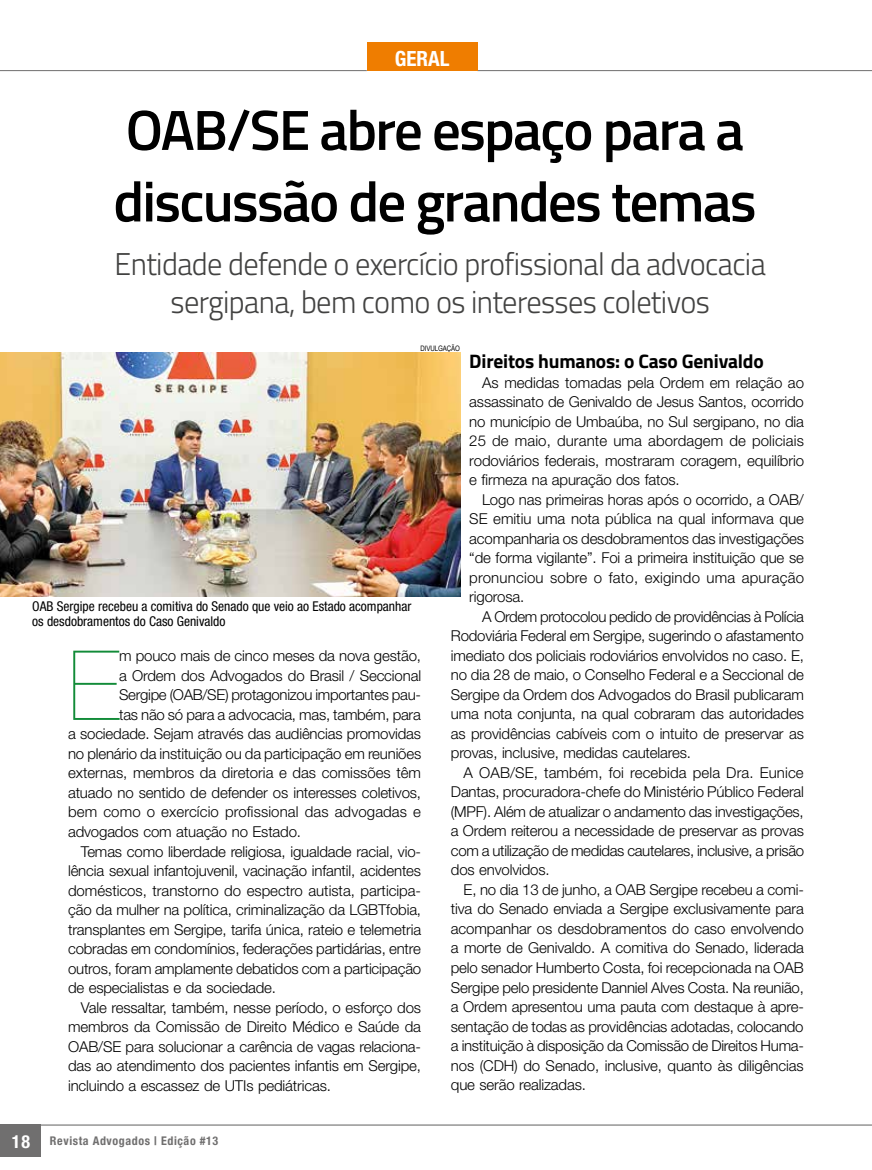
<style>
.page{position:relative;width:872px;height:1170px;background:#fff}
.page>*{position:absolute;margin:0;border:0;box-sizing:border-box;transform-origin:0 0}
.t1{font:200 96.9px "Helvetica Neue LT Std";color:#128b38}
.t2{font:600 56.7px/71.6px "Titillium Web";letter-spacing:-.03em;color:#000}
.t3{font:300 31.5px/37.8px "Titillium Web";letter-spacing:-.02em;color:#424241;text-align:center}
.t4{font:700 condensed 21px "Helvetica Neue LT Std";color:#fff}
.t5{font:700 19.5px "Titillium Web";letter-spacing:-.01em;color:#000}
.t6{font:300 15px/19.5px "Helvetica Neue LT Std";letter-spacing:-.01em;color:#000;text-align:justify}
.t7{font:300 15px "Helvetica Neue LT Std";letter-spacing:.01em;color:#000}
.t8{font:condensed 13.5px/15px "Helvetica Neue LT Std";color:#000}
.t9{font:700 condensed 12px "Helvetica Neue LT Std";letter-spacing:.05em;color:#706f6f}
.t10{font:7.5px "Arial Narrow";letter-spacing:-.01em;color:#000}
.s1{font-size:18px;color:#fff}
</style>
<div class="page">
<div style="left:0;top:1124px;width:41px;height:33px;background:#706f6f"></div>
<hr style="left:40px;top:1124px;width:832px;height:1px;background:#727271">
<hr style="left:477px;top:70px;width:395px;height:1px;background:#706f6f">
<hr style="left:0;top:70px;width:367px;height:1px;background:#706f6f">
<div style="left:367px;top:43px;width:110px;height:28px;background:#ef7d00"></div>
<img style="left:0;top:353px;width:461px;height:243px">
<h3 class="t4" style="left:395px;top:46px;width:56px">GERAL</h3>
<h2 class="t2" style="left:113px;top:91px;width:644px">OAB/SE abre espaço para a discussão de grandes temas</h2>
<h3 class="t3" style="left:115px;top:244px;width:652px">Entidade defende o exercício profissional da advocacia sergipana, bem como os interesses coletivos</h3>
<p class="t10" style="left:420px;top:343px;width:41px">DIVULGAÇÃO</p>
<h3 class="t5" style="left:469px;top:346px;width:296px">Direitos humanos: o Caso Genivaldo</h3>
<p class="t6" style="left:469px;top:372px;width:336px;text-indent:13px">As medidas tomadas pela Ordem em relação ao assassinato de Genivaldo de Jesus Santos, ocorrido no município de Umbaúba, no Sul sergipano, no dia 25 de maio, durante uma abordagem de policiais rodoviários federais, mostraram coragem, equilíbrio e firmeza na apuração dos fatos.</p>
<p class="t6" style="left:469px;top:489px;width:336px;text-indent:13px">Logo nas primeiras horas após o ocorrido, a OAB/ SE emitiu uma nota pública na qual informava que acompanharia os desdobramentos das investigações “de forma vigilante”. Foi a primeira instituição que se pronunciou sobre o fato, exigindo uma apuração rigorosa.</p>
<p class="t6" style="left:451px;top:606px;width:354px;text-indent:31px">A Ordem protocolou pedido de providências à Polícia Rodoviária Federal em Sergipe, sugerindo o afastamento imediato dos policiais rodoviários envolvidos no caso. E, no dia 28 de maio, o Conselho Federal e a Seccional de Sergipe da Ordem dos Advogados do Brasil publicaram uma nota conjunta, na qual cobraram das autoridades as providências cabíveis com o intuito de preservar as provas, inclusive, medidas cautelares.</p>
<p class="t6" style="left:451px;top:762px;width:355px;text-indent:13px">A OAB/SE, também, foi recebida pela Dra. Eunice Dantas, procuradora-chefe do Ministério Público Federal (MPF). Além de atualizar o andamento das investigações, a Ordem reiterou a necessidade de preservar as provas com a utilização de medidas cautelares, inclusive, a prisão dos envolvidos.</p>
<p class="t6" style="left:451px;top:879px;width:355px;text-indent:13px">E, no dia 13 de junho, a OAB Sergipe recebeu a comi&shy;tiva do Senado enviada a Sergipe exclusivamente para acompanhar os desdobramentos do caso envolvendo a morte de Genivaldo. A comitiva do Senado, liderada pelo senador Humberto Costa, foi recepcionada na OAB Sergipe pelo presidente Danniel Alves Costa. Na reunião, a Ordem apresentou uma pauta com destaque à apre&shy;sentação de todas as providências adotadas, colocando a instituição à disposição da Comissão de Direitos Huma&shy;nos (CDH) do Senado, inclusive, quanto às diligências que serão realizadas.</p>
<p class="t8" style="left:32px;top:598px;width:380px">OAB Sergipe recebeu a comitiva do Senado que veio ao Estado acompanhar os desdobramentos do Caso Genivaldo</p>
<h1 class="t1" style="left:68px;top:629px;width:54px">E</h1>
<p class="t6" style="left:119px;top:646px;width:303px">m pouco mais de cinco meses da nova gestão,</p>
<p class="t6" style="left:119px;top:665px;width:303px">a Ordem dos Advogados do Brasil / Seccional</p>
<p class="t6" style="left:119px;top:685px;width:303px">Sergipe (OAB/SE) protagonizou importantes pau-</p>
<p class="t6" style="left:119px;top:704px;width:303px">tas não só para a advocacia, mas, também, para</p>
<p class="t6" style="left:68px;top:724px;width:354px">a sociedade. Sejam através das audiências promovidas</p>
<p class="t6" style="left:68px;top:743px;width:355px">no plenário da instituição ou da participação em reuniões</p>
<p class="t6" style="left:68px;top:763px;width:354px">externas, membros da diretoria e das comissões têm</p>
<p class="t6" style="left:68px;top:782px;width:354px">atuado no sentido de defender os interesses coletivos,</p>
<p class="t7" style="left:68px;top:802px;width:354px">bem como o exercício profissional das advogadas e</p>
<p class="t6" style="left:68px;top:821px;width:234px">advogados com atuação no Estado.</p>
<p class="t6" style="left:81px;top:841px;width:342px">Temas como liberdade religiosa, igualdade racial, vio-</p>
<p class="t6" style="left:68px;top:860px;width:354px">lência sexual infantojuvenil, vacinação infantil, acidentes</p>
<p class="t6" style="left:68px;top:880px;width:354px">domésticos, transtorno do espectro autista, participa-</p>
<p class="t6" style="left:68px;top:899px;width:354px">ção da mulher na política, criminalização da LGBTfobia,</p>
<p class="t6" style="left:68px;top:919px;width:354px">transplantes em Sergipe, tarifa única, rateio e telemetria</p>
<p class="t6" style="left:68px;top:938px;width:354px">cobradas em condomínios, federações partidárias, entre</p>
<p class="t6" style="left:68px;top:958px;width:355px">outros, foram amplamente debatidos com a participação</p>
<p class="t6" style="left:68px;top:977px;width:209px">de especialistas e da sociedade.</p>
<p class="t6" style="left:81px;top:997px;width:342px">Vale ressaltar, também, nesse período, o esforço dos</p>
<p class="t6" style="left:68px;top:1016px;width:354px">membros da Comissão de Direito Médico e Saúde da</p>
<p class="t6" style="left:68px;top:1036px;width:354px">OAB/SE para solucionar a carência de vagas relaciona-</p>
<p class="t6" style="left:68px;top:1055px;width:354px">das ao atendimento dos pacientes infantis em Sergipe,</p>
<p class="t6" style="left:68px;top:1075px;width:264px">incluindo a escassez de UTIs pediátricas.</p>
<p class="t9" style="left:12px;top:1132px;width:208px"><span class="s1">18</span> Revista Advogados | Edição #13</p>
</div>
